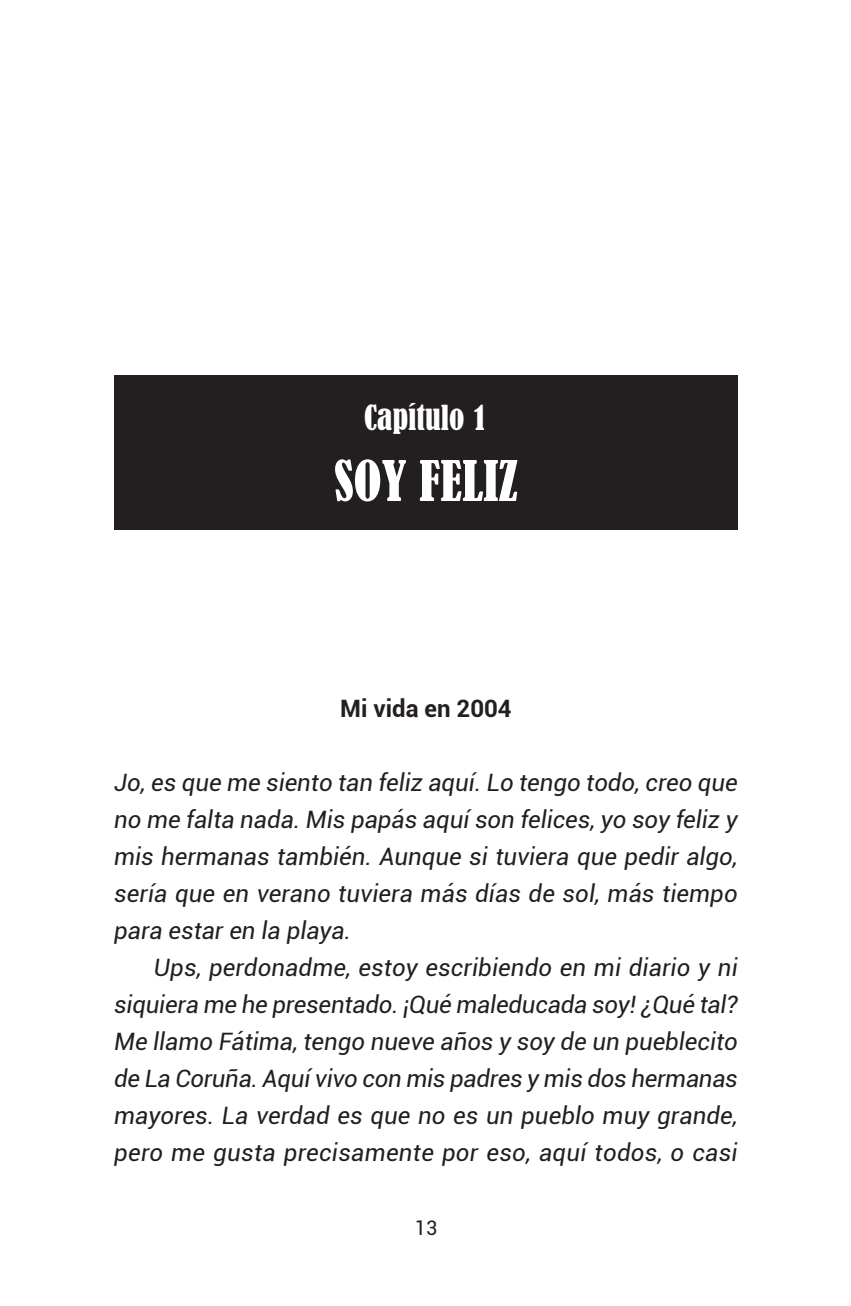
<style>
.page{position:relative;width:851px;height:1306px;background:#fff}
.page>*{position:absolute;margin:0;border:0;box-sizing:border-box;transform-origin:0 0}
.t1{font:condensed 52px "Bernard";color:#fff}
.t2{font:condensed 32px "Bernard";color:#fff}
.t3{font:italic 24px/37px "Roboto";letter-spacing:.005em;color:#231f20;text-align:justify}
.t4{font:700 24px "Roboto";color:#231f20}
.t5{font:20px "Roboto";color:#231f20}
</style>
<div class="page">
<div style="left:114px;top:375px;width:624px;height:154px;background:#231f20"></div>
<h2 class="t2" style="left:364px;top:397px;width:125px">Capítulo 1</h2>
<h1 class="t1" style="left:334px;top:448px;width:185px">SOY FELIZ</h1>
<p class="t4" style="left:340px;top:691px;width:173px">Mi vida en 2004</p>
<p class="t3" style="left:114px;top:763px;width:625px">Jo, es que me siento tan feliz aquí. Lo tengo todo, creo que no me falta nada. Mis papás aquí son felices, yo soy feliz y mis hermanas también. Aunque si tuviera que pedir algo, sería que en verano tuviera más días de sol, más tiempo para estar en la playa.</p>
<p class="t3" style="left:114px;top:948px;width:625px;text-indent:40px">Ups, perdonadme, estoy escribiendo en mi diario y ni siquiera me he presentado. ¡Qué maleducada soy! ¿Qué tal?<br>Me llamo Fátima, tengo nueve años y soy de un pueblecito de La Coruña. Aquí vivo con mis padres y mis dos hermanas mayores. La verdad es que no es un pueblo muy grande, pero me gusta precisamente por eso, aquí todos, o casi</p>
<p class="t5" style="left:415px;top:1214px;width:24px">13</p>
</div>
